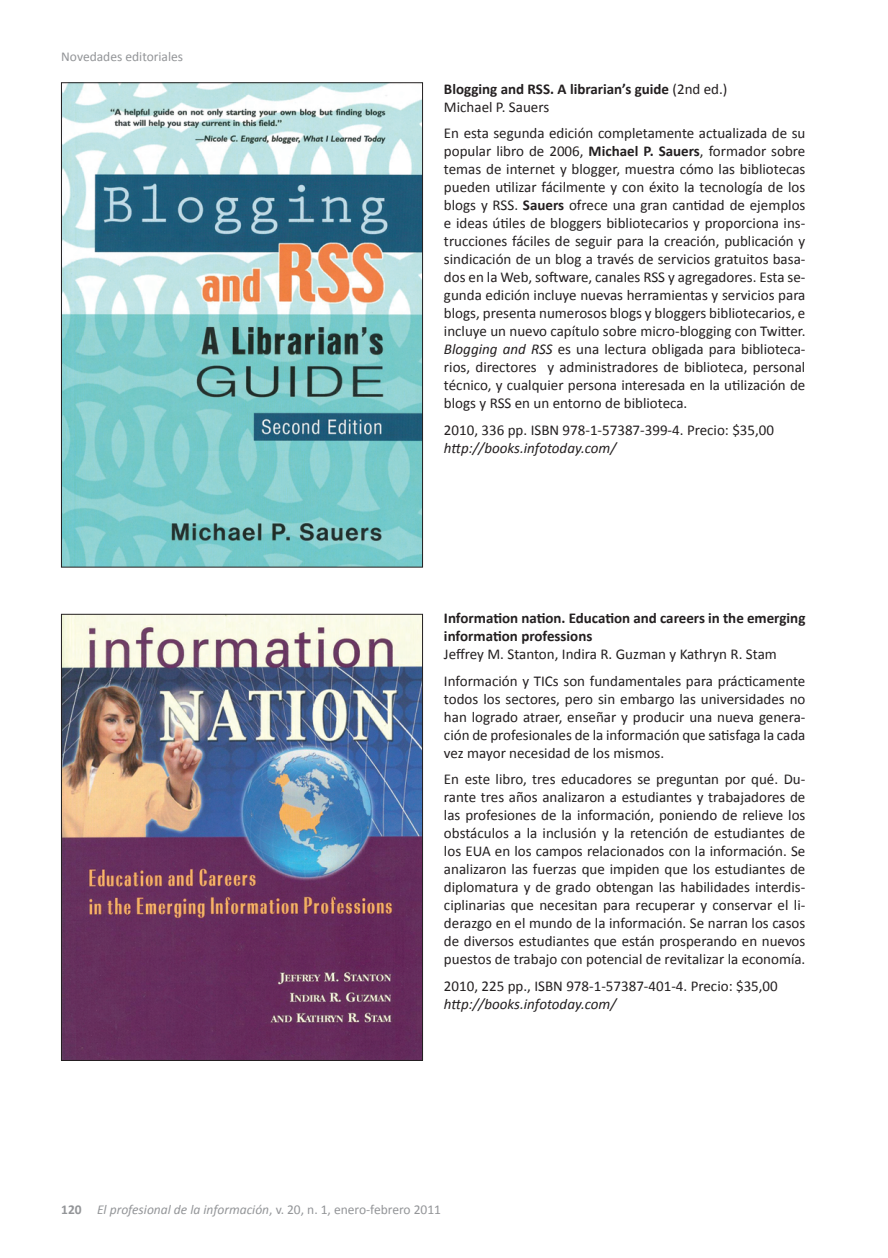
<style>
.page{position:relative;width:888px;height:1258px;background:#fff}
.page>*{position:absolute;margin:0;border:0;box-sizing:border-box;transform-origin:0 0}
.t1{font:15px/18px "Calibri";color:#231f20;text-align:justify}
.t2{font:700 15px/18px "Calibri";color:#231f20}
.t3{font:italic 15px "Calibri";color:#231f20}
.t4{font:italic 13.5px "Calibri";color:#939598}
.t5{font:13.5px "Calibri";color:#939598}
.s1{font-weight:400}
.s2{font-weight:700}
.s3{font-style:italic}
.s4{font-weight:700;font-style:normal}
.s5{font-style:normal}
</style>
<div class="page">
<img style="left:63px;top:85px;width:358px;height:480px">
<img style="left:63px;top:616px;width:358px;height:442px">
<p class="t5" style="left:61px;top:48px;width:123px">Novedades editoriales</p>
<p class="t2" style="left:444px;top:80px;width:285px">Blogging and RSS. A librarian’s guide <span class="s1">(2nd ed.)<br>Michael P. Sauers</span></p>
<p class="t1" style="left:444px;top:124px;width:363px">En esta segunda edición completamente actualizada de su popular libro de 2006, <span class="s2">Michael P. Sauers</span>, formador sobre temas de internet y blogger, muestra cómo las bibliotecas pueden utilizar fácilmente y con éxito la tecnología de los blogs y RSS. <span class="s2">Sauers</span> ofrece una gran cantidad de ejemplos e ideas útiles de bloggers bibliotecarios y proporciona ins&shy;trucciones fáciles de seguir para la creación, publicación y sindicación de un blog a través de servicios gratuitos basa&shy;dos en la Web, software, canales RSS y agregadores. Esta se&shy;gunda edición incluye nuevas herramientas y servicios para blogs, presenta numerosos blogs y bloggers bibliotecarios, e incluye un nuevo capítulo sobre micro-blogging con Twitter.<br><span class="s3">Blogging and RSS</span> es una lectura obligada para biblioteca&shy;rios, directores y administradores de biblioteca, personal técnico, y cualquier persona interesada en la utilización de blogs y RSS en un entorno de biblioteca.</p>
<p class="t1" style="left:444px;top:421px;width:332px">2010, 336 pp. ISBN 978-1-57387-399-4. Precio: $35,00</p>
<p class="t3" style="left:444px;top:438px;width:174px">http://books.infotoday.com/</p>
<p class="t2" style="left:444px;top:609px;width:363px">Information nation. Education and careers in the emerging information professions</p>
<p class="t1" style="left:444px;top:641px;width:363px;line-height:26.5px">Jeffrey M. Stanton, Indira R. Guzman y Kathryn R. Stam<br>Información y TICs son fundamentales para prácticamente</p>
<p class="t1" style="left:444px;top:690px;width:363px">todos los sectores, pero sin embargo las universidades no han logrado atraer, enseñar y producir una nueva genera&shy;ción de profesionales de la información que satisfaga la cada vez mayor necesidad de los mismos.</p>
<p class="t1" style="left:444px;top:770px;width:363px">En este libro, tres educadores se preguntan por qué. Du&shy;rante tres años analizaron a estudiantes y trabajadores de las profesiones de la información, poniendo de relieve los obstáculos a la inclusión y la retención de estudiantes de los EUA en los campos relacionados con la información. Se analizaron las fuerzas que impiden que los estudiantes de diplomatura y de grado obtengan las habilidades interdis&shy;ciplinarias que necesitan para recuperar y conservar el li&shy;derazgo en el mundo de la información. Se narran los casos de diversos estudiantes que están prosperando en nuevos puestos de trabajo con potencial de revitalizar la economía.</p>
<p class="t1" style="left:444px;top:977px;width:335px">2010, 225 pp., ISBN 978-1-57387-401-4. Precio: $35,00</p>
<p class="t3" style="left:444px;top:994px;width:174px">http://books.infotoday.com/</p>
<p class="t4" style="left:61px;top:1200px;width:381px"><span class="s4">120</span> El profesional de la información<span class="s5">, v. 20, n. 1, enero-febrero 2011</span></p>
</div>
